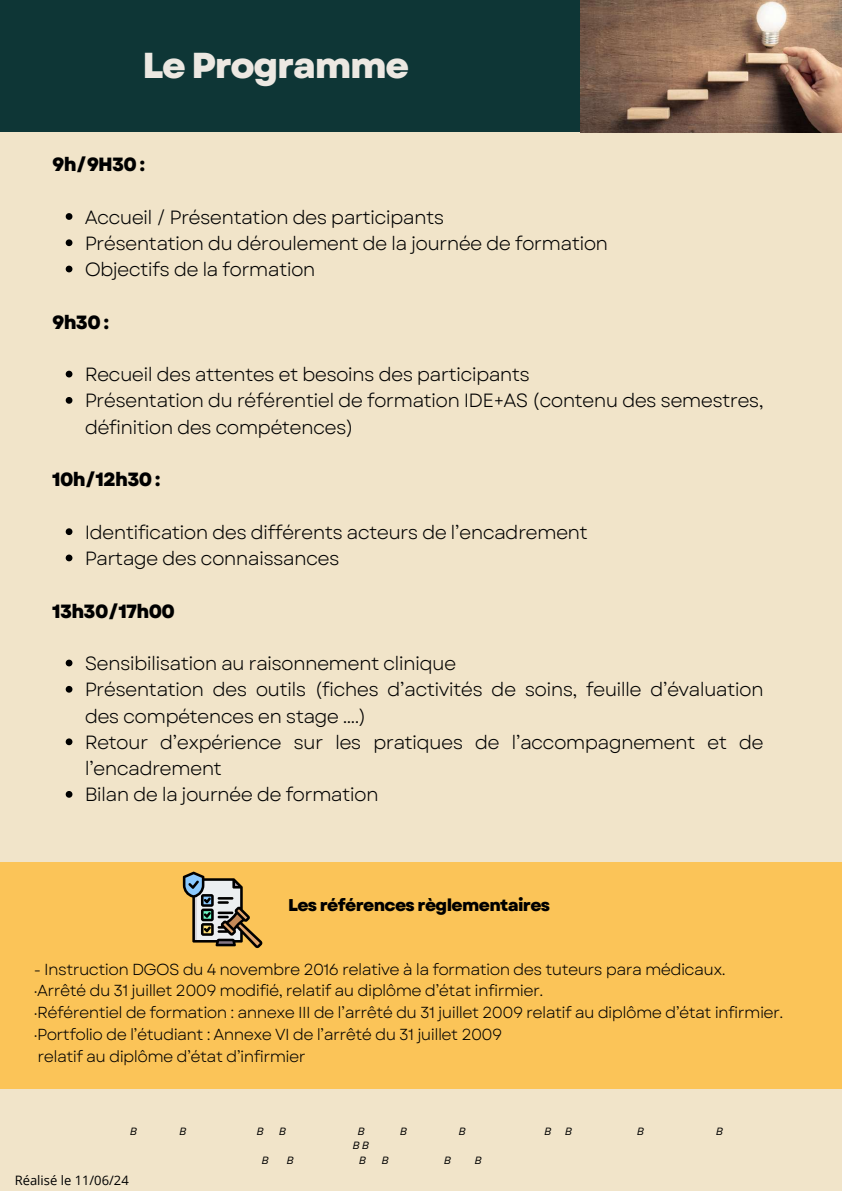
<style>
.page{position:relative;width:842px;height:1191px;background:#fff}
.page>*{position:absolute;margin:0;border:0;box-sizing:border-box;transform-origin:0 0}
.t1{font:800 36px "Garet";letter-spacing:-.04em;color:#ece8e2}
.t2{font:19.1px/26.2px "Garet";letter-spacing:-.04em;color:#000}
.t3{font:800 19.1px "Garet";letter-spacing:-.04em;color:#000}
.t4{font:800 17px "Garet";letter-spacing:-.04em;color:#000}
.t5{font:16px/21.8px "Garet";letter-spacing:-.04em;color:#000}
.t6{font:13px "Open Sans";color:#000}
</style>
<div class="page">
<div style="left:0;top:0;width:842px;height:1190px;background:#f1e4c9"></div>
<div style="left:0;top:0;width:842px;height:132px;background:#0e3636"></div>
<div style="left:0;top:861px;width:842px;height:226px;background:#fbc458"></div>
<svg style="left:66px;top:213px;width:6px;height:7px"></svg>
<svg style="left:66px;top:239px;width:6px;height:7px"></svg>
<svg style="left:66px;top:265px;width:6px;height:7px"></svg>
<svg style="left:66px;top:370px;width:6px;height:7px"></svg>
<svg style="left:66px;top:397px;width:6px;height:6px"></svg>
<svg style="left:66px;top:528px;width:6px;height:7px"></svg>
<svg style="left:66px;top:554px;width:6px;height:7px"></svg>
<svg style="left:66px;top:659px;width:6px;height:7px"></svg>
<svg style="left:66px;top:685px;width:6px;height:7px"></svg>
<svg style="left:66px;top:738px;width:6px;height:7px"></svg>
<svg style="left:66px;top:791px;width:6px;height:6px"></svg>
<img style="left:580px;top:0;width:262px;height:132px">
<svg style="left:183px;top:871px;width:79px;height:77px"></svg>
<h1 class="t1" style="left:143px;top:39px;width:268px">Le Programme</h1>
<p class="t3" style="left:52px;top:151px;width:94px">9h/9H30 :</p>
<p class="t2" style="left:85px;top:204px;width:525px">Accueil / Présentation des participants<br>Présentation du déroulement de la journée de formation<br>Objectifs de la formation</p>
<p class="t3" style="left:52px;top:308px;width:58px">9h30 :</p>
<p class="t2" style="left:85px;top:361px;width:680px">Recueil des attentes et besoins des participants<br>Présentation du référentiel de formation IDE+AS (contenu des semestres, définition des compétences)</p>
<p class="t3" style="left:52px;top:466px;width:110px">10h/12h30 :</p>
<p class="t2" style="left:85px;top:519px;width:505px">Identification des différents acteurs de l’encadrement<br>Partage des connaissances</p>
<p class="t3" style="left:52px;top:597px;width:124px">13h30/17h00</p>
<p class="t2" style="left:85px;top:650px;width:680px">Sensibilisation au raisonnement clinique<br>Présentation des outils (fiches d’activités de soins, feuille d’évaluation des compétences en stage ….)<br>Retour d’expérience sur les pratiques de l’accompagnement et de l’encadrement<br>Bilan de la journée de formation</p>
<p class="t4" style="left:288px;top:892px;width:264px">Les références règlementaires</p>
<p class="t5" style="left:34px;top:958px;width:751px">- Instruction DGOS du 4 novembre 2016 relative à la formation des tuteurs para médicaux.<br>·Arrêté du 31 juillet 2009 modifié, relatif au diplôme d’état infirmier.<br>·Référentiel de formation : annexe III de l’arrêté du 31 juillet 2009 relatif au diplôme d’état infirmier. ·Portfolio de l’étudiant : Annexe VI de l’arrêté du 31 juillet 2009<br>relatif au diplôme d’état d’infirmier</p>
<p class="t6" style="left:15px;top:1171px;width:116px">Réalisé le 11/06/24</p>
</div>
